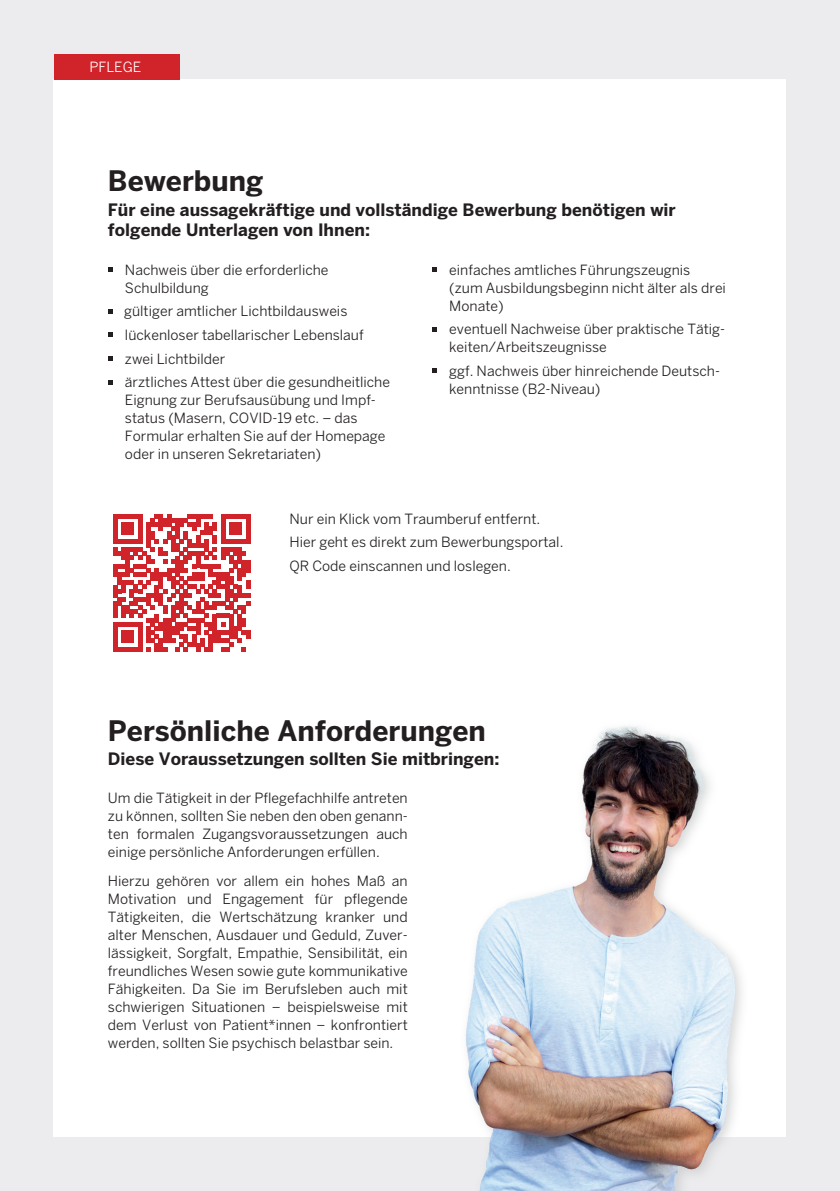
<style>
.page{position:relative;width:840px;height:1191px;background:#fff}
.page>*{position:absolute;margin:0;border:0;box-sizing:border-box;transform-origin:0 0}
.t1{font:700 28px "Benton Sans";color:#231f20}
.t2{font:700 17px/20.4px "Benton Sans";color:#231f20}
.t3{font:14px/18px "Benton Sans";color:#231f20}
.t4{font:14px "Benton Sans";color:#fff}
</style>
<div class="page">
<div style="left:0;top:0;width:839px;height:1191px;background:#ececee"></div>
<div style="left:54px;top:80px;width:731px;height:1057px;background:#fff"></div>
<div style="left:54px;top:54px;width:126px;height:26px;background:#d1232a"></div>
<div style="left:459px;top:720px;width:289px;height:471px;background:#c7c8ca;opacity:.75"></div>
<img style="left:459px;top:723px;width:275px;height:468px">
<svg style="left:108px;top:267px;width:4px;height:5px"></svg>
<svg style="left:108px;top:309px;width:4px;height:4px"></svg>
<svg style="left:108px;top:333px;width:4px;height:4px"></svg>
<svg style="left:108px;top:356px;width:4px;height:5px"></svg>
<svg style="left:108px;top:380px;width:4px;height:4px"></svg>
<svg style="left:432px;top:267px;width:4px;height:5px"></svg>
<svg style="left:432px;top:327px;width:4px;height:4px"></svg>
<svg style="left:432px;top:369px;width:4px;height:4px"></svg>
<svg style="left:113px;top:514px;width:137px;height:137px"></svg>
<p class="t4" style="left:89px;top:59px;width:53px">PFLEGE</p>
<h1 class="t1" style="left:108px;top:164px;width:157px">Bewerbung</h1>
<p class="t2" style="left:108px;top:199px;width:569px">Für eine aussagekräftige und vollständige Bewerbung benötigen wir folgende Unterlagen von Ihnen:</p>
<p class="t3" style="left:125px;top:260px;width:205px">Nachweis über die erforderliche<br>Schulbildung</p>
<p class="t3" style="left:124px;top:299px;width:267px;line-height:23.6px">gültiger amtlicher Lichtbildausweis lückenloser tabellarischer Lebenslauf zwei Lichtbilder<br>ärztliches Attest über die gesundheitliche</p>
<p class="t3" style="left:125px;top:391px;width:262px">Eignung zur Berufsausübung und Impf&shy;status (Masern, COVID-19 etc. – das Formular erhalten Sie auf der Homepage oder in unseren Sekretariaten)</p>
<p class="t3" style="left:449px;top:260px;width:278px">einfaches amtliches Führungszeugnis (zum Ausbildungsbeginn nicht älter als drei<br>Monate)</p>
<p class="t3" style="left:449px;top:320px;width:277px">eventuell Nachweise über praktische Tätig&shy;keiten/Arbeitszeugnisse</p>
<p class="t3" style="left:449px;top:362px;width:272px">ggf. Nachweis über hinreichende Deutsch&shy;kenntnisse (B2-Niveau)</p>
<p class="t3" style="left:289px;top:506px;width:275px;line-height:23.6px">Nur ein Klick vom Traumberuf entfernt.<br>Hier geht es direkt zum Bewerbungsportal.<br>QR Code einscannen und loslegen.</p>
<h1 class="t1" style="left:108px;top:714px;width:379px">Persönliche Anforderungen</h1>
<p class="t2" style="left:108px;top:748px;width:393px">Diese Voraussetzungen sollten Sie mitbringen:</p>
<p class="t3" style="left:108px;top:788px;width:301px;text-align:justify">Um die Tätigkeit in der Pflegefachhilfe antreten zu können, sollten Sie neben den oben genann&shy;ten formalen Zugangsvoraussetzungen auch einige persönliche Anforderungen erfüllen.</p>
<p class="t3" style="left:108px;top:872px;width:301px;text-align:justify">Hierzu gehören vor allem ein hohes Maß an Motivation und Engagement für pflegende Tätigkeiten, die Wertschätzung kranker und alter Menschen, Ausdauer und Geduld, Zuver&shy;lässigkeit, Sorgfalt, Empathie, Sensibilität, ein freundliches Wesen sowie gute kommunikative Fähigkeiten. Da Sie im Berufsleben auch mit schwierigen Situationen − beispielsweise mit dem Verlust von Patient*innen − konfrontiert werden, sollten Sie psychisch belastbar sein.</p>
</div>
